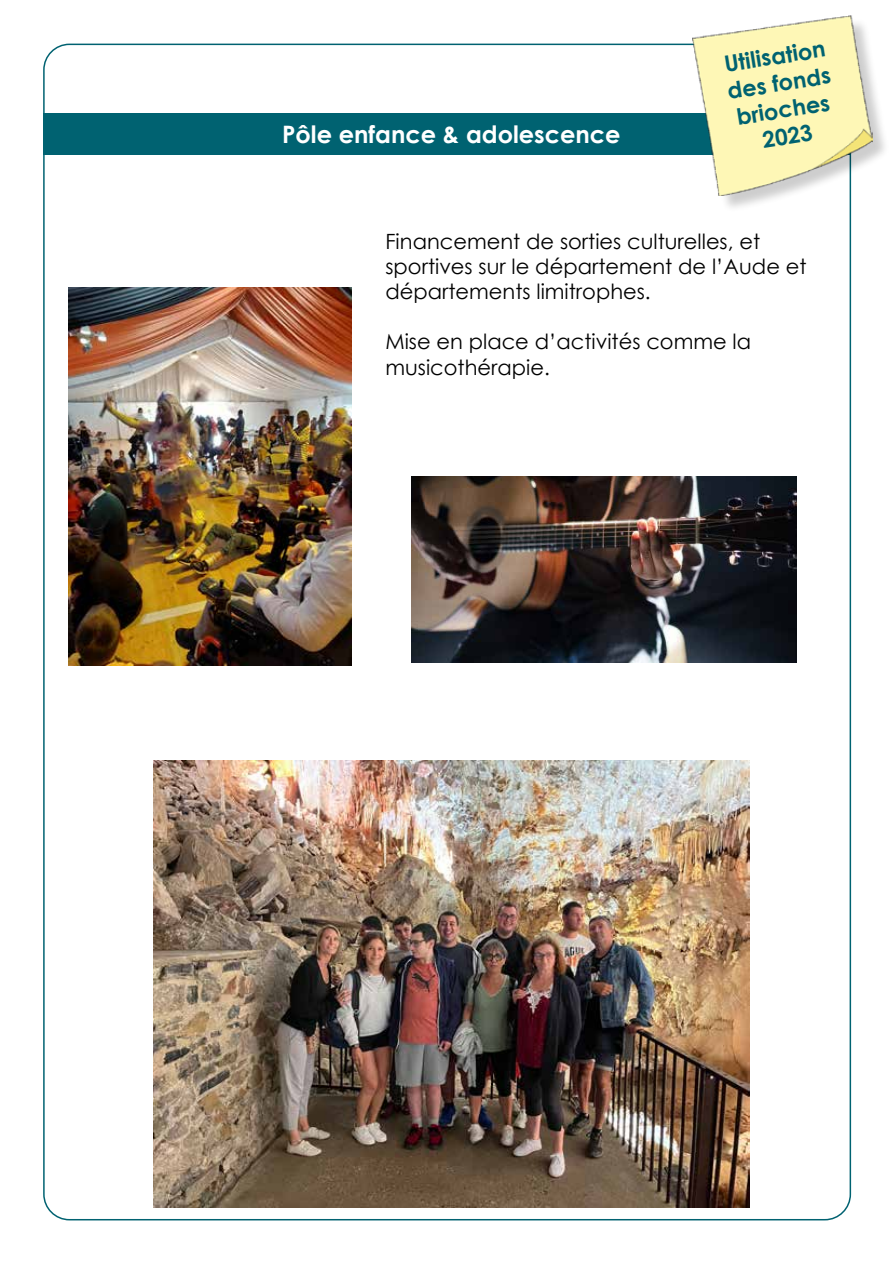
<style>
.page{position:relative;width:893px;height:1263px;background:#fff}
.page>*{position:absolute;margin:0;border:0;box-sizing:border-box;transform-origin:0 0}
.t1{font:700 24px "Century Gothic";color:#fff}
.t2{font:700 22.5px/27px "Century Gothic";color:#006271;text-align:center}
.t3{font:21px/25.2px "Century Gothic";color:#000}
</style>
<div class="page">
<div style="left:43px;top:114px;width:808px;height:41px;background:#006271"></div>
<img style="left:153px;top:760px;width:596px;height:447px">
<img style="left:68px;top:287px;width:284px;height:378px">
<img style="left:412px;top:476px;width:384px;height:186px">
<div style="left:695px;top:18px;width:195px;height:196px;background:#000;opacity:.2"></div>
<img style="left:692px;top:15px;width:180px;height:180px">
<p class="t1" style="left:282px;top:117px;width:340px">Pôle enfance &amp; adolescence</p>
<p class="t2" style="left:721px;top:50px;width:106px;rotate:-9deg">Utilisation des fonds brioches<br>2023</p>
<p class="t3" style="left:385px;top:228px;width:423px">Financement de sorties culturelles, et sportives sur le département de l’Aude et départements limitrophes.</p>
<p class="t3" style="left:385px;top:329px;width:367px">Mise en place d’activités comme la musicothérapie.</p>
</div>
